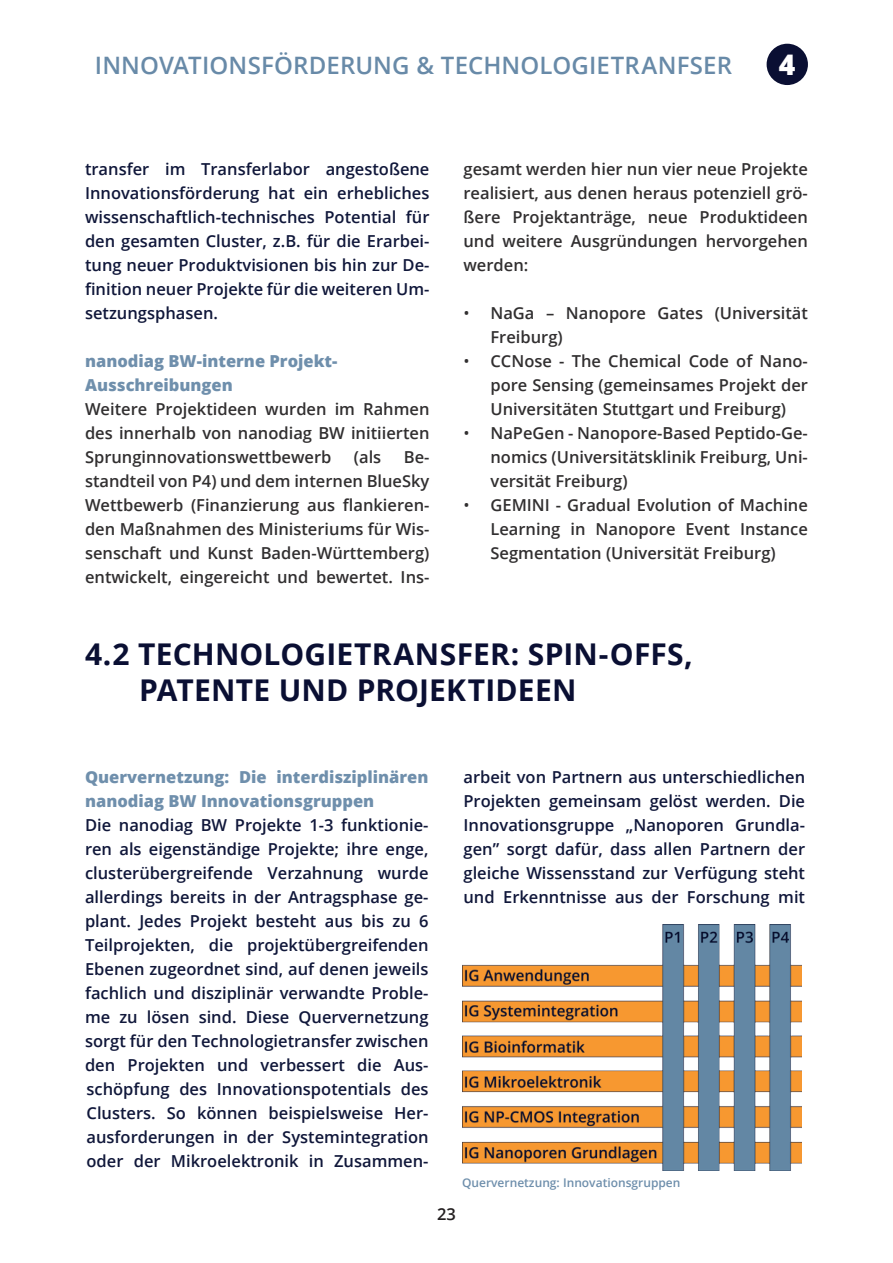
<style>
.page{position:relative;width:893px;height:1263px;background:#fff}
.page>*{position:absolute;margin:0;border:0;box-sizing:border-box;transform-origin:0 0}
.t1{font:700 30px/36px "Open Sans";letter-spacing:.005em;color:#0a0f33}
.t2{font:800 28.35px "Open Sans";color:#fff}
.t3{font:600 24px "Open Sans";letter-spacing:.005em;color:#688aa8}
.t4{font:600 16.5px/24px "Open Sans";color:#10173a;text-align:justify}
.t5{font:600 16.5px/24px "Open Sans";color:#312f30;text-align:justify}
.t6{font:800 16.5px/24px "Open Sans";color:#6f8fac}
.t7{font:600 16.5px "Open Sans";color:#231f20}
.t8{font:600 12px "Open Sans";color:#6f8fac}
.s1{font-weight:400}
</style>
<div class="page">
<div style="left:767px;top:44px;width:41px;height:41px;background:#0a0f33;border-radius:50%"></div>
<img style="left:463px;top:925px;width:339px;height:245px">
<h3 class="t3" style="left:95px;top:48px;width:639px">INNOVATIONSFÖRDERUNG &amp; TECHNOLOGIETRANFSER</h3>
<h2 class="t2" style="left:779px;top:43px;width:18px">4</h2>
<p class="t4" style="left:85px;top:157px;width:346px">transfer im Transferlabor angestoßene Innovationsförderung hat ein erhebliches wissenschaftlich-technisches Potential für den gesamten Cluster, z.B. für die Erarbei&shy;tung neuer Produktvisionen bis hin zur De&shy;finition neuer Projekte für die weiteren Um&shy;setzungsphasen.</p>
<p class="t6" style="left:85px;top:348px;width:254px">nanodiag BW-interne Projekt-<br>Ausschreibungen</p>
<p class="t5" style="left:85px;top:397px;width:346px">Weitere Projektideen wurden im Rahmen des innerhalb von nanodiag BW initiierten Sprunginnovationswettbewerb</p>
<p class="t5" style="left:354px;top:445px;width:29px">(als</p>
<p class="t5" style="left:85px;top:445px;width:346px;text-indent:319px">Be&shy;standteil von P4) und dem internen BlueSky Wettbewerb (Finanzierung aus flankieren&shy;den Maßnahmen des Ministeriums für Wis&shy;senschaft und Kunst Baden-Württemberg) entwickelt, eingereicht und bewertet. Ins-</p>
<p class="t5" style="left:463px;top:157px;width:346px">gesamt werden hier nun vier neue Projekte realisiert, aus denen heraus potenziell grö&shy;ßere Projektanträge, neue Produktideen und weitere Ausgründungen hervorgehen werden:</p>
<p class="t5" style="left:490px;top:301px;width:319px;text-indent:-27px"><span class="s1">•</span> NaGa – Nanopore Gates (Universität<br>Freiburg)</p>
<p class="t5" style="left:490px;top:349px;width:319px;text-indent:-27px"><span class="s1">•</span> CCNose - The Chemical Code of Nano&shy;pore Sensing (gemeinsames Projekt der Universitäten Stuttgart und Freiburg)</p>
<p class="t5" style="left:490px;top:421px;width:319px;text-indent:-27px"><span class="s1">•</span> NaPeGen - Nanopore-Based Peptido-Ge&shy;nomics (Universitätsklinik Freiburg, Uni&shy;versität Freiburg)</p>
<p class="t5" style="left:490px;top:493px;width:319px;text-indent:-27px"><span class="s1">•</span> GEMINI - Gradual Evolution of Machine Learning in Nanopore Event Instance Segmentation (Universität Freiburg)</p>
<h1 class="t1" style="left:139px;top:635px;width:555px;text-indent:-54px">4.2 TECHNOLOGIETRANSFER: SPIN-OFFS,<br>PATENTE UND PROJEKTIDEEN</h1>
<p class="t6" style="left:85px;top:764px;width:345px">Quervernetzung: Die interdisziplinären nanodiag BW Innovationsgruppen</p>
<p class="t4" style="left:85px;top:813px;width:345px">Die nanodiag BW Projekte 1-3 funktionie&shy;ren als eigenständige Projekte; ihre enge, clusterübergreifende Verzahnung wurde allerdings bereits in der Antragsphase ge&shy;plant. Jedes Projekt besteht aus bis zu 6<br>Teilprojekten, die projektübergreifenden Ebenen zugeordnet sind, auf denen jeweils fachlich und disziplinär verwandte Proble&shy;me zu lösen sind. Diese Quervernetzung sorgt für den Technologietransfer zwischen den Projekten und verbessert die Aus&shy;schöpfung des Innovationspotentials des Clusters. So können beispielsweise Her&shy;ausforderungen in der Systemintegration oder der Mikroelektronik in Zusammen-</p>
<p class="t4" style="left:463px;top:765px;width:343px">arbeit von Partnern aus unterschiedlichen Projekten gemeinsam gelöst werden. Die Innovationsgruppe „Nanoporen Grundla&shy;gen” sorgt dafür, dass allen Partnern der gleiche Wissensstand zur Verfügung steht und Erkenntnisse aus der Forschung mit</p>
<p class="t8" style="left:462px;top:1174px;width:220px">Quervernetzung: Innovationsgruppen</p>
<p class="t7" style="left:437px;top:1203px;width:20px">23</p>
</div>
